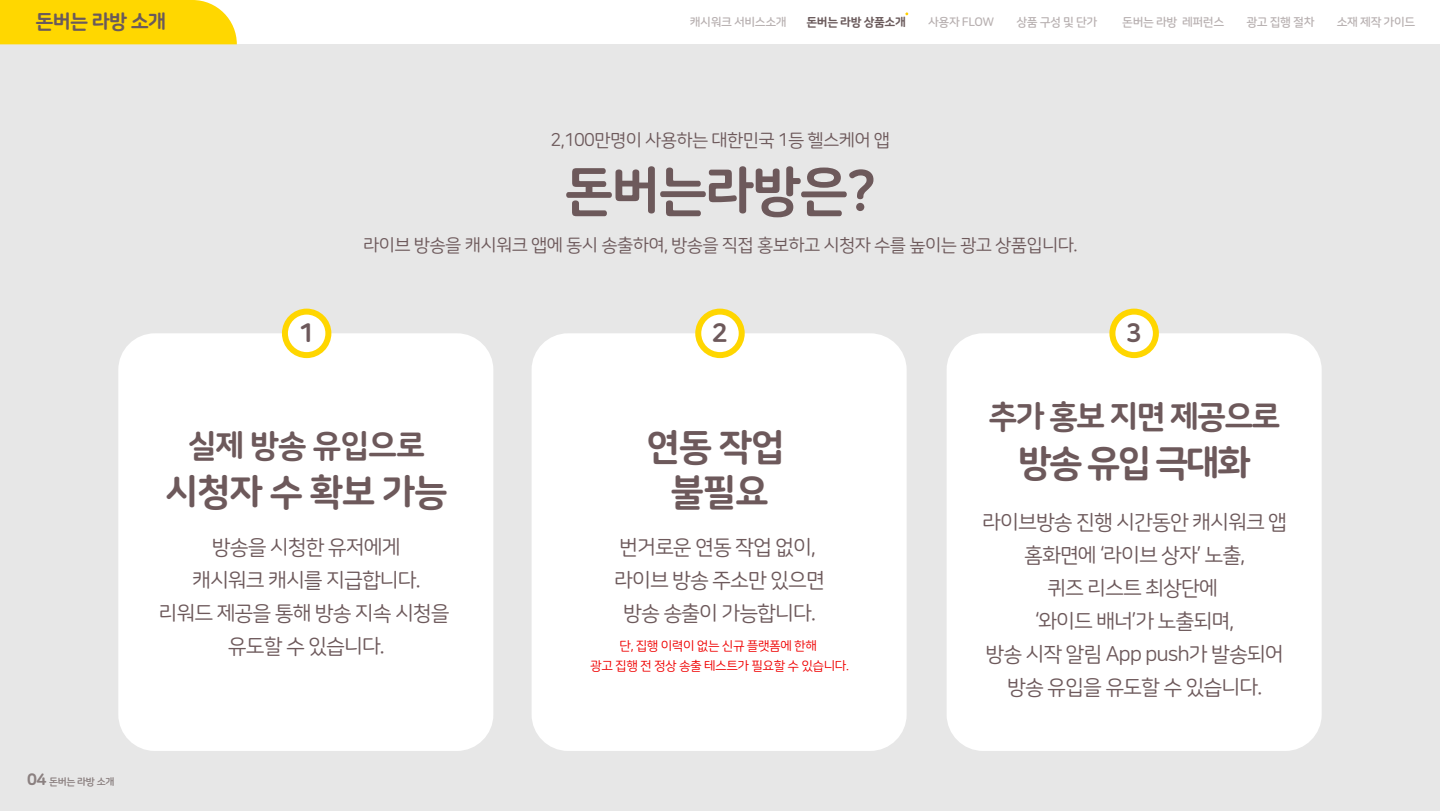
<style>
.page{position:relative;width:1440px;height:811px;background:#fff}
.page>*{position:absolute;margin:0;border:0;box-sizing:border-box;transform-origin:0 0}
.t1{font:54px "Nanum Square Round OTFEB";letter-spacing:-.04em;color:#6d595b}
.t2{font:37.2px/44.6px "Nanum Square Round OTFEB";letter-spacing:-.04em;color:#6d595b;text-align:center}
.t3{font:32px "Nanum Square Round OTFEB";letter-spacing:-.06em;color:#6d595b}
.t4{font:26px "Nanum Square Round OTFEB";color:#6d595b}
.t5{font:20.8px/33px "Nanum Square Round OTFR";letter-spacing:-.05em;color:#6d595b;text-align:center}
.t6{font:20px "Nanum Square Round OTFEB";letter-spacing:-.04em;color:#6a5a5b}
.t7{font:18px "Nanum Square Round OTFR";letter-spacing:-.04em;color:#6d595b}
.t8{font:16px "Nanum Square Round OTFEB";color:#695a5a}
.t9{font:12.8px/20px "Nanum Square Round OTFR";letter-spacing:-.04em;color:#ef0000;text-align:center}
.t10{font:12px "Nanum Square Round OTFB";letter-spacing:-.04em;color:rgb(106 90 91/.48)}
.t11{font:12px "Nanum Square Round OTFEB";letter-spacing:-.04em;color:#6a5a5b}
.t12{font:10px "Nanum Square Round OTFB";letter-spacing:-.04em;color:#695a5a}
</style>
<div class="page">
<div style="left:0;top:44px;width:1440px;height:766px;background:#e7e7e7"></div>
<div style="left:118px;top:333px;width:375px;height:417px;background:#fff;border-radius:36px"></div>
<svg style="left:282px;top:308px;width:49px;height:50px"></svg>
<div style="left:532px;top:333px;width:375px;height:417px;background:#fff;border-radius:36px"></div>
<div style="left:947px;top:333px;width:375px;height:417px;background:#fff;border-radius:36px"></div>
<svg style="left:695px;top:308px;width:50px;height:50px"></svg>
<svg style="left:1109px;top:308px;width:50px;height:50px"></svg>
<div style="left:0;top:0;width:237px;height:44px;background:#ffd700"></div>
<p class="t6" style="left:35px;top:10px;width:133px">돈버는 라방 소개</p>
<p class="t10" style="left:690px;top:15px;width:98px">캐시워크 서비스소개</p>
<p class="t11" style="left:806px;top:15px;width:101px">돈버는 라방 상품소개</p>
<p class="t10" style="left:928px;top:15px;width:68px">사용자 FLOW</p>
<p class="t10" style="left:1016px;top:15px;width:83px">상품 구성 및 단가</p>
<p class="t10" style="left:1122px;top:15px;width:104px">돈버는 라방 레퍼런스</p>
<p class="t10" style="left:1246px;top:15px;width:70px">광고 집행 절차</p>
<p class="t10" style="left:1337px;top:15px;width:80px">소재 제작 가이드</p>
<p class="t7" style="left:551px;top:130px;width:341px">2,100만명이 사용하는 대한민국 1등 헬스케어 앱</p>
<h1 class="t1" style="left:564px;top:160px;width:313px">돈버는라방은?</h1>
<p class="t7" style="left:363px;top:235px;width:716px">라이브 방송을 캐시워크 앱에 동시 송출하여, 방송을 직접 홍보하고 시청자 수를 높이는 광고 상품입니다.</p>
<p class="t4" style="left:299px;top:318px;width:18px">1</p>
<p class="t4" style="left:712px;top:318px;width:18px">2</p>
<p class="t4" style="left:1126px;top:318px;width:18px">3</p>
<p class="t8" style="left:27px;top:770px;width:21px">04</p>
<p class="t12" style="left:49px;top:775px;width:67px">돈버는 라방 소개</p>
<h3 class="t3" style="left:188px;top:427px;width:239px">실제 방송 유입으로</h3>
<h2 class="t2" style="left:165px;top:469px;width:285px">시청자 수 확보 가능</h2>
<p class="t5" style="left:159px;top:530px;width:293px">방송을 시청한 유저에게<br>캐시워크 캐시를 지급합니다.<br>리워드 제공을 통해 방송 지속 시청을 유도할 수 있습니다.</p>
<h2 class="t2" style="left:647px;top:425px;width:140px">연동 작업 불필요</h2>
<p class="t5" style="left:614px;top:530px;width:213px">번거로운 연동 작업 없이, 라이브 방송 주소만 있으면 방송 송출이 가능합니다.</p>
<p class="t9" style="left:590px;top:635px;width:260px">단, 집행 이력이 없는 신규 플랫폼에 한해<br>광고 집행 전 정상 송출 테스트가 필요할 수 있습니다.</p>
<h3 class="t3" style="left:989px;top:398px;width:294px">추가 홍보 지면 제공으로</h3>
<h2 class="t2" style="left:1018px;top:440px;width:234px">방송 유입 극대화</h2>
<p class="t5" style="left:982px;top:505px;width:307px">라이브방송 진행 시간동안 캐시워크 앱 홈화면에 ‘라이브 상자’ 노출,<br>퀴즈 리스트 최상단에<br>‘와이드 배너’가 노출되며,<br>방송 시작 알림 App push가 발송되어 방송 유입을 유도할 수 있습니다.</p>
</div>
